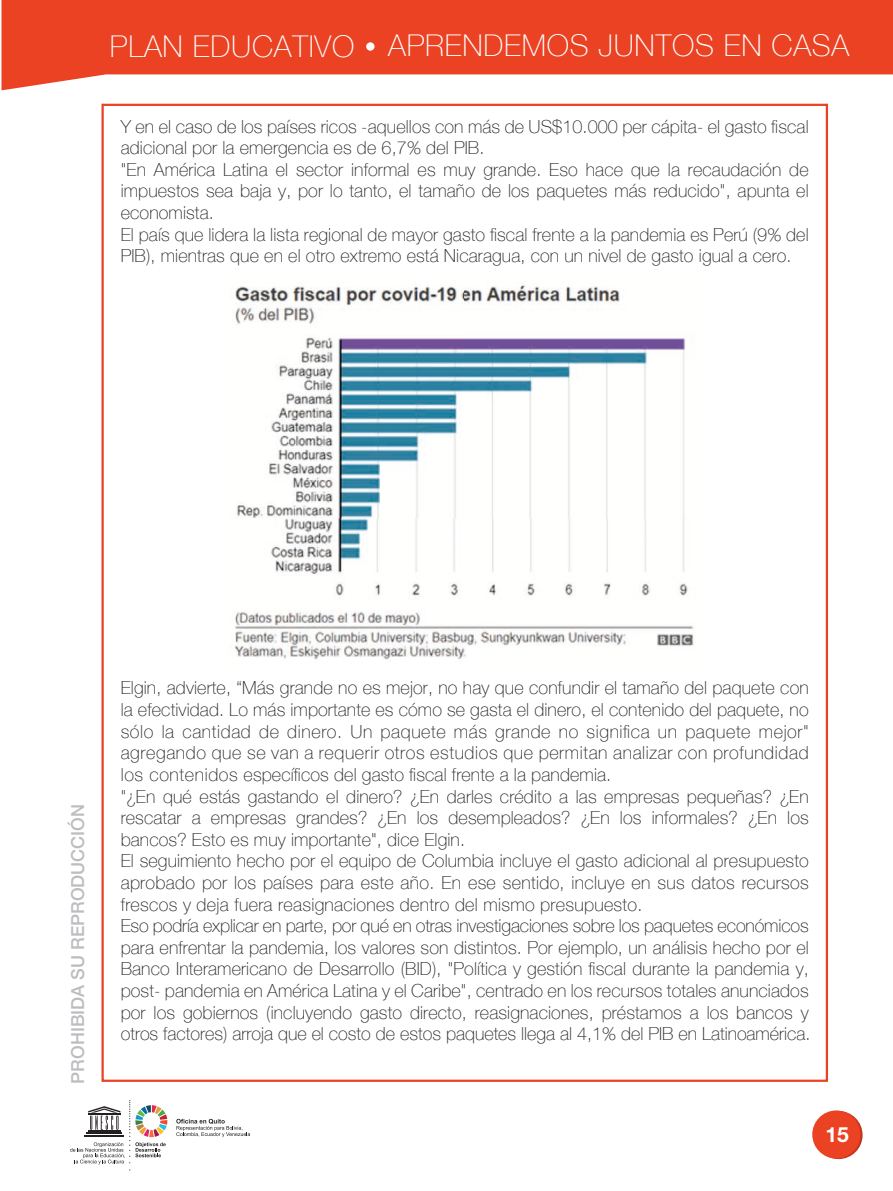
<style>
.page{position:relative;width:893px;height:1191px;background:#fff}
.page>*{position:absolute;margin:0;border:0;box-sizing:border-box;transform-origin:0 0}
.t1{font:100 30px "Helvetica Neue";letter-spacing:.025em;color:#fff}
.t2{font:100 18px/21.6px "Helvetica Neue";letter-spacing:.005em;color:#231f20}
.t3{font:500 18px "Helvetica Neue LT Std";color:#bcbdc0}
</style>
<div class="page">
<svg style="left:814px;top:1111px;width:49px;height:48px"></svg>
<div style="left:812px;top:1110px;width:48px;height:48px;background:#ea4223;border-radius:50%"></div>
<svg style="left:2px;top:0;width:891px;height:90px;fill:#ea4223"></svg>
<div style="left:366px;top:42px;width:9px;height:9px;background:#fff;border-radius:50%"></div>
<svg style="left:70px;top:1100px;width:97px;height:70px"></svg>
<svg style="left:176px;top:1118px;width:74px;height:19px"></svg>
<img style="left:234px;top:285px;width:460px;height:375px">
<h1 class="t1" style="left:110px;top:22px;width:741px">PLAN EDUCATIVO APRENDEMOS JUNTOS EN CASA</h1>
<p class="t2" style="left:121px;top:115px;width:690px">Y en el caso de los países ricos -aquellos con más de US$10.000 per cápita- el gasto fiscal adicional por la emergencia es de 6,7% del PIB.<br>"En América Latina el sector informal es muy grande. Eso hace que la recaudación de impuestos sea baja y, por lo tanto, el tamaño de los paquetes más reducido", apunta el economista.<br>El país que lidera la lista regional de mayor gasto fiscal frente a la pandemia es Perú (9% del PIB), mientras que en el otro extremo está Nicaragua, con un nivel de gasto igual a cero.</p>
<p class="t3" style="left:67px;top:1083px;width:281px;rotate:-90deg">PROHIBIDA SU REPRODUCCIÓN</p>
<p class="t2" style="left:121px;top:677px;width:691px">Elgin, advierte, “Más grande no es mejor, no hay que confundir el tamaño del paquete con la efectividad. Lo más importante es cómo se gasta el dinero, el contenido del paquete, no sólo la cantidad de dinero. Un paquete más grande no significa un paquete mejor" agregando que se van a requerir otros estudios que permitan analizar con profundidad los contenidos específicos del gasto fiscal frente a la pandemia.<br>"¿En qué estás gastando el dinero? ¿En darles crédito a las empresas pequeñas? ¿En rescatar a empresas grandes? ¿En los desempleados? ¿En los informales? ¿En los bancos? Esto es muy importante", dice Elgin.<br>El seguimiento hecho por el equipo de Columbia incluye el gasto adicional al presupuesto aprobado por los países para este año. En ese sentido, incluye en sus datos recursos frescos y deja fuera reasignaciones dentro del mismo presupuesto.<br>Eso podría explicar en parte, por qué en otras investigaciones sobre los paquetes económicos para enfrentar la pandemia, los valores son distintos. Por ejemplo, un análisis hecho por el Banco Interamericano de Desarrollo (BID), "Política y gestión fiscal durante la pandemia y, post- pandemia en América Latina y el Caribe", centrado en los recursos totales anunciados por los gobiernos (incluyendo gasto directo, reasignaciones, préstamos a los bancos y otros factores) arroja que el costo de estos paquetes llega al 4,1% del PIB en Latinoamérica.</p>
</div>
